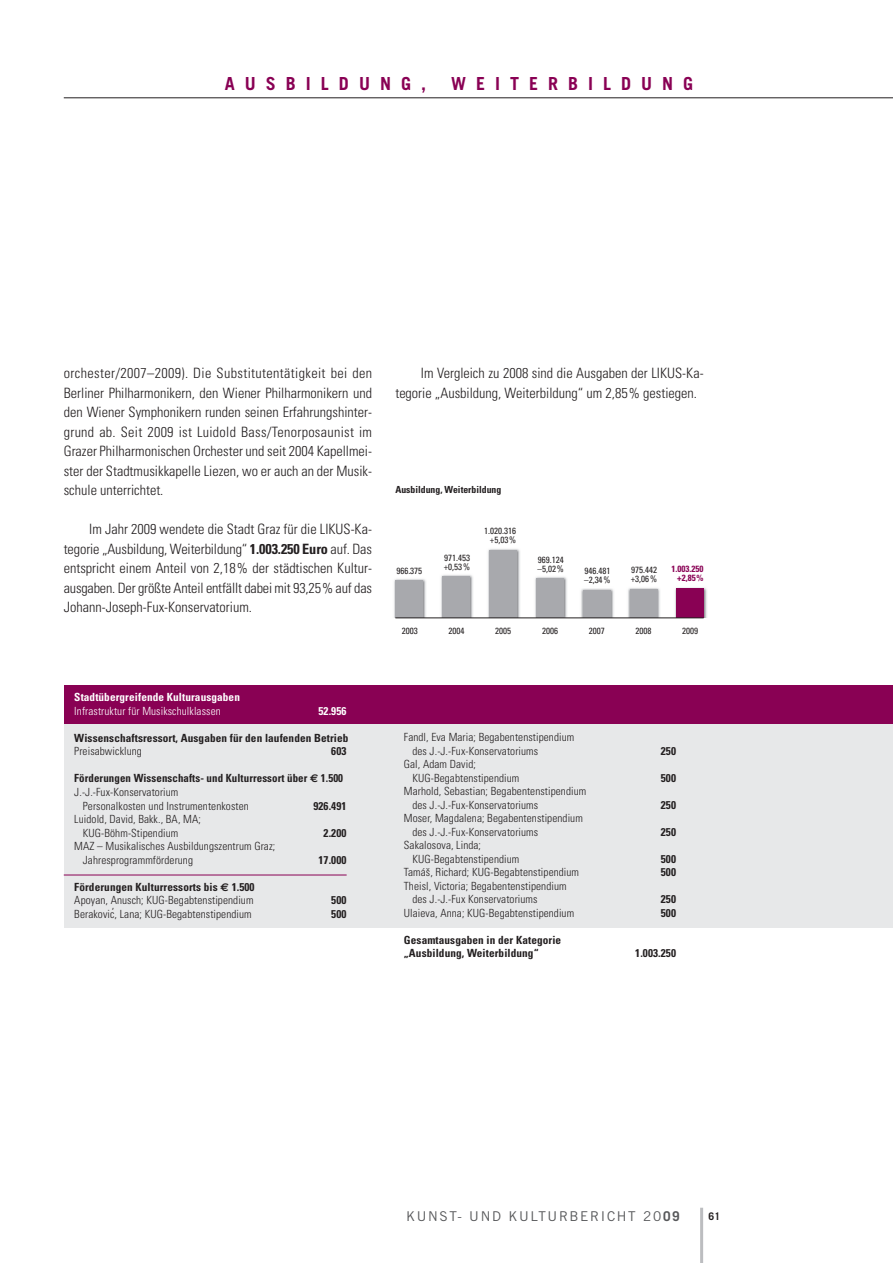
<style>
.page{position:relative;width:893px;height:1263px;background:#fff}
.page>*{position:absolute;margin:0;border:0;box-sizing:border-box;transform-origin:0 0}
.t1{font:700 18px "Trade Gothic";letter-spacing:.555em;color:#890154}
.t2{font:300 condensed 14.25px/19.5px "Univers";color:#231f20;text-align:justify}
.t3{font:13.5px "Trade Gothic";letter-spacing:.12em;color:#57585a}
.t4{font:300 condensed 11.25px/13.5px "Univers";letter-spacing:.01em;color:#231f20}
.t5{font:700 condensed 11.25px/13.5px "Univers";letter-spacing:.01em;color:#231f20}
.t6{font:700 condensed 11.25px "Univers";letter-spacing:.01em;color:#fff}
.t7{font:300 condensed 11.25px "Univers";letter-spacing:.01em;color:#fff}
.t8{font:700 10.5px "Trade Gothic";color:#231f20}
.t9{font:700 condensed 9.75px "Univers";color:#231f20}
.t10{font:condensed 9px/9px "Univers";color:#231f20}
.t11{font:700 condensed 9px/9px "Univers";color:#890154;text-align:right}
.s1{font-weight:700}
.s2{font-family:"Euro Sans";font-stretch:normal}
.s3{font-family:"Euro Sans";font-weight:700;font-stretch:normal}
</style>
<div class="page">
<hr style="left:700px;top:1208px;width:3px;height:55px;background:#bcbdc0">
<hr style="left:64px;top:98px;width:829px;height:1px;background:#231f20">
<img style="left:394px;top:579px;width:32px;height:39px">
<div style="left:395px;top:580px;width:28px;height:38px;background:#a8a9ad"></div>
<img style="left:675px;top:587px;width:32px;height:31px">
<div style="left:677px;top:588px;width:27px;height:29px;background:#890154"></div>
<img style="left:441px;top:575px;width:32px;height:42px">
<div style="left:442px;top:576px;width:28px;height:42px;background:#a8a9ad"></div>
<img style="left:488px;top:549px;width:32px;height:68px">
<div style="left:489px;top:550px;width:28px;height:68px;background:#a8a9ad"></div>
<img style="left:581px;top:588px;width:33px;height:29px">
<div style="left:583px;top:590px;width:27px;height:28px;background:#a8a9ad"></div>
<img style="left:535px;top:577px;width:32px;height:40px">
<div style="left:536px;top:578px;width:28px;height:40px;background:#a8a9ad"></div>
<img style="left:628px;top:588px;width:32px;height:29px">
<div style="left:630px;top:589px;width:27px;height:29px;background:#a8a9ad"></div>
<hr style="left:395px;top:617px;width:309px;height:1px;background:#231f20">
<div style="left:64px;top:704px;width:829px;height:223px;background:#e7e8e9"></div>
<div style="left:64px;top:685px;width:829px;height:39px;background:#890154"></div>
<hr style="left:64px;top:875px;width:283px;height:1px;background:#890154">
<h1 class="t1" style="left:225px;top:77px;width:203px">AUSBILDUNG,</h1>
<h1 class="t1" style="left:451px;top:77px;width:244px">WEITERBILDUNG</h1>
<p class="t2" style="left:64px;top:365px;width:310px">orchester/2007–2009). Die Substitutentätigkeit bei den Berliner Philharmonikern, den Wiener Philharmonikern und den Wiener Symphonikern runden seinen Erfahrungshinter&shy;grund ab. Seit 2009 ist Luidold Bass/Tenorposaunist im Grazer Philharmonischen Orchester und seit 2004 Kapellmei&shy;ster der Stadtmusikkapelle Liezen, wo er auch an der Musik&shy;schule unterrichtet.</p>
<p class="t2" style="left:64px;top:521px;width:310px;text-indent:26px">Im Jahr 2009 wendete die Stadt Graz für die LIKUS-Ka&shy;tegorie „Ausbildung, Weiterbildung“ <span class="s1">1.003.250 Euro</span> auf. Das entspricht einem Anteil von 2,18% der städtischen Kultur&shy;ausgaben. Der größte Anteil entfällt dabei mit 93,25% auf das Johann-Joseph-Fux-Konservatorium.</p>
<p class="t2" style="left:395px;top:365px;width:310px;text-indent:26px">Im Vergleich zu 2008 sind die Ausgaben der LIKUS-Ka&shy;tegorie „Ausbildung, Weiterbildung“ um 2,85% gestiegen.</p>
<p class="t9" style="left:395px;top:485px;width:107px">Ausbildung, Weiterbildung</p>
<p class="t10" style="left:396px;top:567px;width:27px">966.375</p>
<p class="t10" style="left:444px;top:553px;width:28px">971.453 +0,53%</p>
<p class="t10" style="left:484px;top:527px;width:33px;text-align:right">1.020.316 +5,03%</p>
<p class="t10" style="left:538px;top:556px;width:28px">969.124 –5,02%</p>
<p class="t10" style="left:584px;top:567px;width:28px">946.481 –2,34%</p>
<p class="t10" style="left:631px;top:566px;width:28px">975.442 +3,06%</p>
<p class="t11" style="left:672px;top:565px;width:33px">1.003.250 +2,85%</p>
<p class="t10" style="left:402px;top:627px;width:17px">2003</p>
<p class="t10" style="left:449px;top:627px;width:17px">2004</p>
<p class="t10" style="left:495px;top:627px;width:17px">2005</p>
<p class="t10" style="left:542px;top:627px;width:17px">2006</p>
<p class="t10" style="left:589px;top:627px;width:17px">2007</p>
<p class="t10" style="left:635px;top:627px;width:17px">2008</p>
<p class="t10" style="left:682px;top:627px;width:17px">2009</p>
<p class="t6" style="left:74px;top:693px;width:167px">Stadtübergreifende Kulturausgaben</p>
<p class="t7" style="left:74px;top:707px;width:148px">Infrastruktur für Musikschulklassen</p>
<p class="t6" style="left:318px;top:707px;width:29px">52.956</p>
<p class="t5" style="left:74px;top:732px;width:276px">Wissenschaftsressort, Ausgaben für den laufenden Betrieb</p>
<p class="t4" style="left:74px;top:746px;width:69px">Preisabwicklung</p>
<p class="t5" style="left:331px;top:746px;width:17px">603</p>
<p class="t5" style="left:74px;top:773px;width:270px">Förderungen Wissenschafts- und Kulturressort über <span class="s2">€</span> 1.500</p>
<p class="t4" style="left:74px;top:786px;width:106px">J.-J.-Fux-Konservatorium</p>
<p class="t4" style="left:83px;top:800px;width:167px">Personalkosten und Instrumentenkosten</p>
<p class="t5" style="left:313px;top:800px;width:35px">926.491</p>
<p class="t4" style="left:83px;top:813px;width:120px;text-indent:-9px">Luidold, David, Bakk., BA, MA;<br>KUG-Böhm-Stipendium</p>
<p class="t5" style="left:324px;top:827px;width:24px">2.200</p>
<p class="t4" style="left:412px;top:731px;width:163px;text-indent:-9px">Fandl, Eva Maria; Begabentenstipendium des J.-J.-Fux-Konservatoriums</p>
<p class="t4" style="left:412px;top:758px;width:109px;text-indent:-9px">Gal, Adam David;<br>KUG-Begabtenstipendium</p>
<p class="t4" style="left:412px;top:785px;width:175px;text-indent:-9px">Marhold, Sebastian; Begabentenstipendium des J.-J.-Fux-Konservatoriums</p>
<p class="t4" style="left:412px;top:812px;width:172px;text-indent:-9px">Moser, Magdalena; Begabentenstipendium des J.-J.-Fux-Konservatoriums</p>
<p class="t5" style="left:661px;top:745px;width:17px">250</p>
<p class="t5" style="left:661px;top:772px;width:17px">500</p>
<p class="t5" style="left:661px;top:799px;width:17px">250</p>
<p class="t5" style="left:661px;top:826px;width:17px">250</p>
<p class="t4" style="left:83px;top:840px;width:194px;text-indent:-9px">MAZ – Musikalisches Ausbildungszentrum Graz;<br>Jahresprogrammförderung</p>
<p class="t5" style="left:318px;top:854px;width:29px">17.000</p>
<p class="t4" style="left:412px;top:839px;width:109px;text-indent:-9px">Sakalosova, Linda;<br>KUG-Begabtenstipendium</p>
<p class="t5" style="left:661px;top:853px;width:17px">500</p>
<p class="t4" style="left:74px;top:881px;width:182px"><span class="s1">Förderungen Kulturressorts bis</span> <span class="s3">€</span> <span class="s1">1.500<br></span>Apoyan, Anusch; KUG-Begabtenstipendium</p>
<p class="t5" style="left:331px;top:894px;width:17px">500</p>
<p class="t4" style="left:404px;top:866px;width:177px">Tamáš, Richard; KUG-Begabtenstipendium</p>
<p class="t5" style="left:661px;top:866px;width:17px">500</p>
<p class="t4" style="left:412px;top:880px;width:156px;text-indent:-9px">Theisl, Victoria; Begabentenstipendium des J.-J.-Fux Konservatoriums</p>
<p class="t5" style="left:661px;top:893px;width:17px">250</p>
<p class="t4" style="left:74px;top:908px;width:179px">Berakovic’, Lana; KUG-Begabtenstipendium</p>
<p class="t5" style="left:331px;top:908px;width:17px">500</p>
<p class="t4" style="left:404px;top:907px;width:172px">Ulaieva, Anna; KUG-Begabtenstipendium</p>
<p class="t5" style="left:661px;top:907px;width:17px">500</p>
<p class="t5" style="left:404px;top:934px;width:159px">Gesamtausgaben in der Kategorie „Ausbildung, Weiterbildung“</p>
<p class="t5" style="left:635px;top:947px;width:42px">1.003.250</p>
<p class="t3" style="left:406px;top:1211px;width:275px">KUNST- UND KULTURBERICHT 20<span class="s1">09</span></p>
<p class="t8" style="left:708px;top:1212px;width:13px">61</p>
</div>
